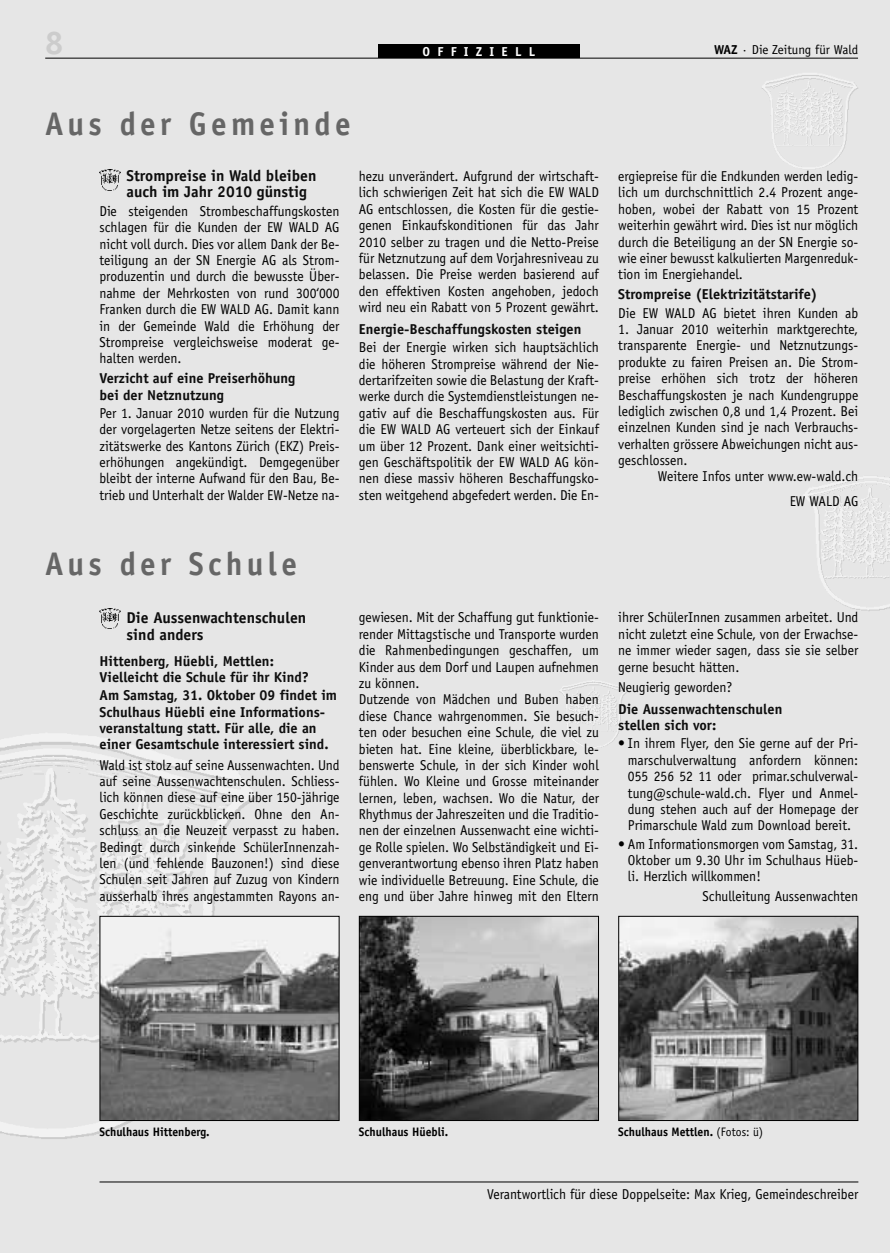
<style>
.page{position:relative;width:893px;height:1253px;background:#fff}
.page>*{position:absolute;margin:0;border:0;box-sizing:border-box;transform-origin:0 0}
.t1{font:700 32.7px "Officina Sans";letter-spacing:.14em;color:#666;scale:.95 1}
.t2{font:700 32.7px "Officina Sans";color:#ccc}
.t3{font:700 15.75px/16.4px "Officina Sans";color:#0d0d0d}
.t4{font:14.4px/16.4px "Officina Sans";color:#000;text-align:justify;scale:.95 1}
.t5{font:700 14.4px/16.4px "Officina Sans";color:#0d0d0d}
.t6{font:12.9px "Officina Sans";color:#000}
.t7{font:700 12.9px "Officina Sans";letter-spacing:.555em;color:#fff}
.t8{font:700 12.3px "Officina Sans";color:#000;scale:.95 1}
.s1{font-weight:700}
.s2{font-weight:400}
</style>
<div class="page">
<div style="left:0;top:0;width:889px;height:1252px;background:#e6e6e6"></div>
<img style="left:762px;top:73px;width:95px;height:96px">
<img style="left:559px;top:680px;width:68px;height:68px">
<img style="left:0;top:733px;width:258px;height:406px">
<hr style="left:45px;top:58px;width:813px;height:1px;background:#000">
<div style="left:378px;top:44px;width:201px;height:14px;background:#000"></div>
<hr style="left:99px;top:1181px;width:759px;height:1px;background:#000">
<img style="left:803px;top:476px;width:86px;height:135px">
<img style="left:99px;top:170px;width:21px;height:21px">
<img style="left:99px;top:608px;width:21px;height:21px">
<img style="left:101px;top:918px;width:236px;height:200px">
<div style="left:99px;top:916px;width:240px;height:204px;border:1px solid #000"></div>
<img style="left:361px;top:918px;width:236px;height:200px">
<div style="left:359px;top:916px;width:240px;height:204px;border:1px solid #000"></div>
<img style="left:620px;top:918px;width:236px;height:200px">
<div style="left:618px;top:916px;width:240px;height:204px;border:1px solid #000"></div>
<h1 class="t2" style="left:45px;top:30px;width:20px">8</h1>
<p class="t7" style="left:422px;top:46px;width:114px">OFFIZIELL</p>
<p class="t6" style="left:714px;top:45px;width:146px"><span class="s1">WAZ</span> · Die Zeitung für Wald</p>
<h1 class="t1" style="left:45px;top:112px;width:323px">Aus der Gemeinde</h1>
<p class="t3" style="left:127px;top:169px;width:191px">Strompreise in Wald bleiben auch im Jahr 2010 günstig</p>
<p class="t4" style="left:99px;top:204px;width:254px">Die steigenden Strombeschaffungskosten schlagen für die Kunden der EW WALD AG nicht voll durch. Dies vor allem Dank der Be&shy;teiligung an der SN Energie AG als Strom&shy;produzentin und durch die bewusste Über&shy;nahme der Mehrkosten von rund 300‘000<br>Franken durch die EW WALD AG. Damit kann in der Gemeinde Wald die Erhöhung der Strompreise vergleichsweise moderat ge&shy;halten werden.</p>
<p class="t5" style="left:99px;top:371px;width:197px">Verzicht auf eine Preiserhöhung bei der Netznutzung</p>
<p class="t4" style="left:99px;top:406px;width:254px">Per 1. Januar 2010 wurden für die Nutzung der vorgelagerten Netze seitens der Elektri&shy;zitätswerke des Kantons Zürich (EKZ) Preis&shy;erhöhungen angekündigt. Demgegenüber bleibt der interne Aufwand für den Bau, Be&shy;trieb und Unterhalt der Walder EW-Netze na-</p>
<p class="t4" style="left:359px;top:169px;width:254px">hezu unverändert. Aufgrund der wirtschaft&shy;lich schwierigen Zeit hat sich die EW WALD AG entschlossen, die Kosten für die gestie&shy;genen Einkaufskonditionen für das Jahr 2010 selber zu tragen und die Netto-Preise für Netznutzung auf dem Vorjahresniveau zu belassen. Die Preise werden basierend auf den effektiven Kosten angehoben, jedoch wird neu ein Rabatt von 5 Prozent gewährt.</p>
<p class="t5" style="left:359px;top:322px;width:224px">Energie-Beschaffungskosten steigen</p>
<p class="t4" style="left:359px;top:340px;width:254px">Bei der Energie wirken sich hauptsächlich die höheren Strompreise während der Nie&shy;dertarifzeiten sowie die Belastung der Kraft&shy;werke durch die Systemdienstleistungen ne&shy;gativ auf die Beschaffungskosten aus. Für die EW WALD AG verteuert sich der Einkauf um über 12 Prozent. Dank einer weitsichti&shy;gen Geschäftspolitik der EW WALD AG kön&shy;nen diese massiv höheren Beschaffungsko&shy;sten weitgehend abgefedert werden. Die En-</p>
<p class="t4" style="left:618px;top:169px;width:254px">ergiepreise für die Endkunden werden ledig&shy;lich um durchschnittlich 2.4 Prozent ange&shy;hoben, wobei der Rabatt von 15 Prozent weiterhin gewährt wird. Dies ist nur möglich durch die Beteiligung an der SN Energie so&shy;wie einer bewusst kalkulierten Margenreduk&shy;tion im Energiehandel.</p>
<p class="t5" style="left:618px;top:287px;width:200px">Strompreise (Elektrizitätstarife)</p>
<p class="t4" style="left:618px;top:306px;width:254px">Die EW WALD AG bietet ihren Kunden ab</p>
<p class="t4" style="left:618px;top:322px;width:254px">1. Januar 2010 weiterhin marktgerechte, transparente Energie- und Netznutzungs&shy;produkte zu fairen Preisen an. Die Strom&shy;preise erhöhen sich trotz der höheren Beschaffungskosten je nach Kundengruppe lediglich zwischen 0,8 und 1,4 Prozent. Bei einzelnen Kunden sind je nach Verbrauchs&shy;verhalten grössere Abweichungen nicht aus&shy;geschlossen.</p>
<p class="t4" style="left:658px;top:465px;width:212px;line-height:24.2px;text-align:right">Weitere Infos unter www.ew-wald.ch<br>EW WALD AG</p>
<h1 class="t1" style="left:45px;top:551px;width:266px">Aus der Schule</h1>
<p class="t3" style="left:127px;top:611px;width:181px">Die Aussenwachtenschulen sind anders</p>
<p class="t5" style="left:99px;top:653px;width:211px">Hittenberg, Hüebli, Mettlen:<br>Vielleicht die Schule für ihr Kind?</p>
<p class="t5" style="left:99px;top:688px;width:239px">Am Samstag, 31. Oktober 09 findet im Schulhaus Hüebli eine Informations&shy;veranstaltung statt. Für alle, die an einer Gesamtschule interessiert sind.</p>
<p class="t4" style="left:99px;top:757px;width:254px">Wald ist stolz auf seine Aussenwachten. Und auf seine Aussenwachtenschulen. Schliess&shy;lich können diese auf eine über 150-jährige Geschichte zurückblicken. Ohne den An&shy;schluss an die Neuzeit verpasst zu haben.<br>Bedingt durch sinkende SchülerInnenzah&shy;len (und fehlende Bauzonen!) sind diese Schulen seit Jahren auf Zuzug von Kindern ausserhalb ihres angestammten Rayons an-</p>
<p class="t4" style="left:359px;top:610px;width:254px;text-align:left">gewiesen. Mit der Schaffung gut funktionie&shy;render Mittagstische und Transporte wurden die Rahmenbedingungen geschaffen, um Kinder aus dem Dorf und Laupen aufnehmen zu können.<br>Dutzende von Mädchen und Buben haben diese Chance wahrgenommen. Sie besuch&shy;ten oder besuchen eine Schule, die viel zu bieten hat. Eine kleine, überblickbare, le&shy;benswerte Schule, in der sich Kinder wohl fühlen. Wo Kleine und Grosse miteinander lernen, leben, wachsen. Wo die Natur, der Rhythmus der Jahreszeiten und die Traditio&shy;nen der einzelnen Aussenwacht eine wichti&shy;ge Rolle spielen. Wo Selbständigkeit und Ei&shy;genverantwortung ebenso ihren Platz haben wie individuelle Betreuung. Eine Schule, die eng und über Jahre hinweg mit den Eltern</p>
<p class="t4" style="left:618px;top:610px;width:254px">ihrer SchülerInnen zusammen arbeitet. Und nicht zuletzt eine Schule, von der Erwachse&shy;ne immer wieder sagen, dass sie sie selber gerne besucht hätten.</p>
<p class="t4" style="left:618px;top:680px;width:122px">Neugierig geworden?</p>
<p class="t5" style="left:618px;top:702px;width:166px">Die Aussenwachtenschulen stellen sich vor:</p>
<p class="t4" style="left:628px;top:736px;width:244px;text-indent:-10px">• In ihrem Flyer, den Sie gerne auf der Pri&shy;marschulverwaltung anfordern können:<br>055 256 52 11 oder primar.schulverwal&shy;tung@schule-wald.ch. Flyer und Anmel&shy;dung stehen auch auf der Homepage der Primarschule Wald zum Download bereit.</p>
<p class="t4" style="left:628px;top:836px;width:244px;text-indent:-10px">• Am Informationsmorgen vom Samstag, 31.<br>Oktober um 9.30 Uhr im Schulhaus Hüeb&shy;li. Herzlich willkommen!</p>
<p class="t4" style="left:702px;top:889px;width:165px">Schulleitung Aussenwachten</p>
<p class="t8" style="left:99px;top:1127px;width:117px">Schulhaus Hittenberg.</p>
<p class="t8" style="left:359px;top:1127px;width:96px">Schulhaus Hüebli.</p>
<p class="t8" style="left:618px;top:1127px;width:154px">Schulhaus Mettlen. <span class="s2">(Fotos: ü)</span></p>
<p class="t4" style="left:487px;top:1187px;width:392px">Verantwortlich für diese Doppelseite: Max Krieg, Gemeindeschreiber</p>
</div>
